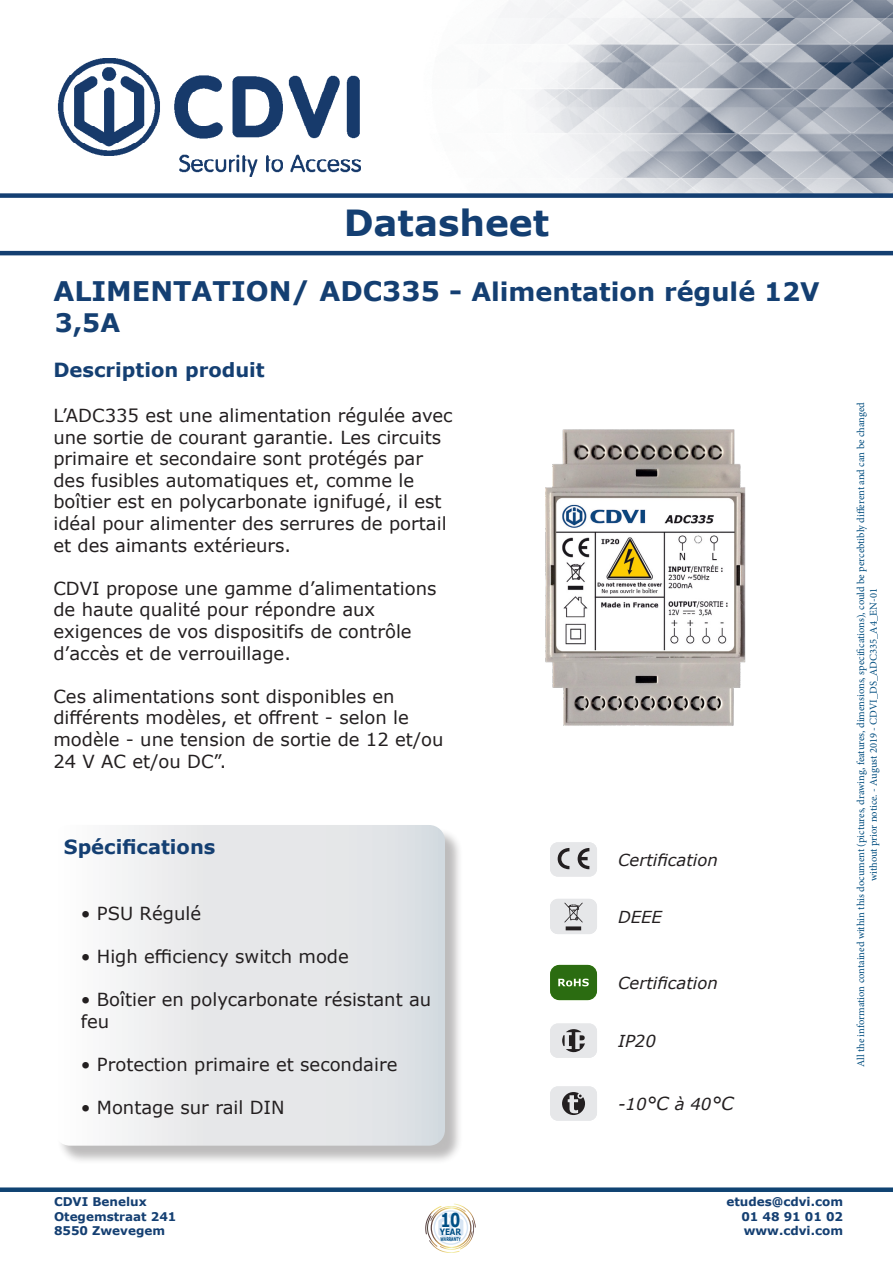
<style>
.page{position:relative;width:893px;height:1263px;background:#fff}
.page>*{position:absolute;margin:0;border:0;box-sizing:border-box;transform-origin:0 0}
.t1{font:700 36px "Verdana";color:#143f72}
.t2{font:700 25.5px/30.6px "Verdana";color:#143f72}
.t3{font:700 19.5px "Verdana";color:#143f72}
.t4{font:700 19.2px "Verdana";color:#014f85;scale:.75 1}
.t5{font:18px/21.6px "Verdana";color:#231f20}
.t6{font:italic 16.5px "Verdana";color:#231f20}
.t7{font:700 12px/14.4px "Verdana";color:#143f72;text-align:justify}
.t8{font:10.5px/12.6px "Minion Pro";color:#014d7f;text-align:center}
.t9{font:700 8.85px "Verdana";color:#014f85;scale:.82 1}
.t10{font:700 5.1px "Verdana";color:#014f85;scale:.62 1}
.s1{font-size:27px}
.s2{font-size:18px}
</style>
<div class="page">
<img style="left:360px;top:0;width:533px;height:193px">
<div style="left:0;top:193px;width:893px;height:5px;background:#143f72"></div>
<div style="left:0;top:1187px;width:893px;height:5px;background:#0f4372"></div>
<hr style="left:0;top:251px;width:893px;height:4px;background:#143f71">
<div style="left:56px;top:827px;width:408px;height:337px;background:#231f20;opacity:.3"></div>
<svg style="left:56px;top:825px;width:389px;height:321px"></svg>
<img style="left:57px;top:59px;width:303px;height:118px">
<img style="left:545px;top:429px;width:201px;height:297px">
<svg style="left:425px;top:1203px;width:51px;height:50px"></svg>
<div style="left:550px;top:842px;width:47px;height:34px;background:#e6e7e9;border-radius:8px"></div>
<svg style="left:558px;top:848px;width:11px;height:21px"></svg>
<svg style="left:578px;top:848px;width:11px;height:21px"></svg>
<div style="left:550px;top:899px;width:47px;height:35px;background:#e6e7e9;border-radius:8px"></div>
<svg style="left:564px;top:902px;width:19px;height:28px"></svg>
<div style="left:550px;top:965px;width:47px;height:35px;background:#2b6c11;border-radius:9px"></div>
<svg style="left:558px;top:978px;width:31px;height:8px"></svg>
<div style="left:550px;top:1023px;width:47px;height:35px;background:#e6e7e9;border-radius:8px"></div>
<svg style="left:562px;top:1029px;width:23px;height:23px"></svg>
<div style="left:550px;top:1086px;width:47px;height:35px;background:#e6e7e9;border-radius:8px"></div>
<svg style="left:562px;top:1092px;width:23px;height:23px"></svg>
<p class="t1" style="left:344px;top:197px;width:207px">Datasheet</p>
<p class="t2" style="left:53px;top:276px;width:768px"><span class="s1">ALIMENTATION/ ADC335 -</span> Alimentation régulé 12V<br>3,5A</p>
<p class="t3" style="left:53px;top:356px;width:213px">Description produit</p>
<p class="t5" style="left:53px;top:404px;width:401px">L’ADC335 est une alimentation régulée avec une sortie de courant garantie. Les circuits primaire et secondaire sont protégés par des fusibles automatiques et, comme le boîtier est en polycarbonate ignifugé, il est idéal pour alimenter des serrures de portail et des aimants extérieurs.</p>
<p class="t5" style="left:53px;top:577px;width:385px">CDVI propose une gamme d’alimentations de haute qualité pour répondre aux exigences de vos dispositifs de contrôle d’accès et de verrouillage.</p>
<p class="t5" style="left:53px;top:685px;width:392px">Ces alimentations sont disponibles en différents modèles, et offrent - selon le modèle - une tension de sortie de 12 et/ou 24 V AC et/ou DC”.</p>
<p class="t3" style="left:64px;top:833px;width:153px">Spécifications</p>
<p class="t5" style="left:81px;top:902px;width:122px">• PSU Régulé</p>
<p class="t5" style="left:81px;top:945px;width:270px">• High efficiency switch mode</p>
<p class="t5" style="left:81px;top:988px;width:352px">• Boîtier en polycarbonate résistant au feu</p>
<p class="t5" style="left:81px;top:1053px;width:318px">• Protection primaire et secondaire</p>
<p class="t5" style="left:81px;top:1096px;width:205px">• Montage sur rail DIN</p>
<p class="t6" style="left:618px;top:848px;width:101px">Certification</p>
<p class="t6" style="left:618px;top:905px;width:45px">DEEE</p>
<p class="t6" style="left:618px;top:971px;width:101px">Certification</p>
<p class="t6" style="left:618px;top:1029px;width:39px">IP20</p>
<p class="t6" style="left:618px;top:1093px;width:117px">-10<span class="s2">°C</span> à 40<span class="s2">°C</span></p>
<p class="t8" style="left:855px;top:1067px;width:667px;rotate:-90deg">All the information contained within this document (pictures, drawing, features, dimensions, specifications), could be percebtibly different and can be changed without prior notice. - August 2019 - CDVI_DS_ADC335_A4_EN-01</p>
<p class="t7" style="left:54px;top:1195px;width:94px">CDVI Benelux</p>
<p class="t7" style="left:54px;top:1209px;width:124px">Otegemstraat 241</p>
<p class="t7" style="left:54px;top:1223px;width:113px">8550 Zwevegem</p>
<p class="t4" style="left:440px;top:1207px;width:28px">10</p>
<p class="t10" style="left:440px;top:1235px;width:34px">WARRANTY</p>
<p class="t9" style="left:440px;top:1226px;width:28px">YEAR</p>
<p class="t7" style="left:741px;top:1195px;width:103px;text-indent:-15px">etudes@cdvi.com 01 48 91 01 02 www.cdvi.com</p>
</div>
